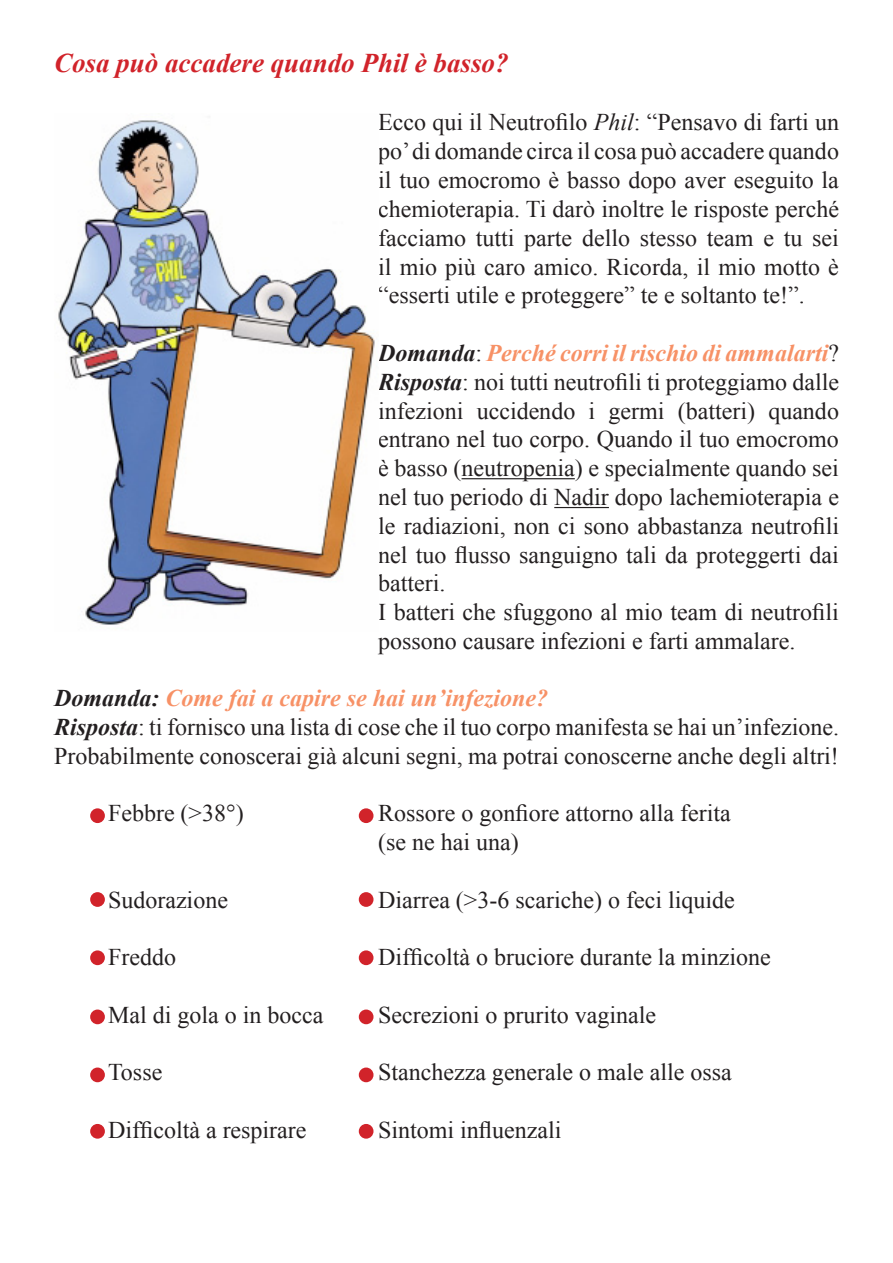
<style>
.page{position:relative;width:893px;height:1263px;background:#fff}
.page>*{position:absolute;margin:0;border:0;box-sizing:border-box;transform-origin:0 0}
.t1{font:italic 700 27px "Times New Roman";color:#d1232a}
.t2{font:24px/28.8px "Times New Roman";color:#231f20}
.t3{font:italic 700 24px "Times New Roman";color:#f79166}
.s1{font-style:italic}
.s2{color:#231f20}
.s3{font-weight:400;font-style:normal;color:#231f20}
.s4{font-weight:700;font-style:italic}
</style>
<div class="page">
<hr style="left:461px;top:478px;width:114px;height:1px;background:#231f20">
<hr style="left:554px;top:507px;width:55px;height:1px;background:#231f20">
<img style="left:58px;top:120px;width:317px;height:505px">
<div style="left:90px;top:808px;width:15px;height:15px;background:#d1232a;border-radius:50%"></div>
<div style="left:359px;top:808px;width:14px;height:15px;background:#d1232a;border-radius:50%"></div>
<div style="left:90px;top:892px;width:15px;height:15px;background:#d1232a;border-radius:50%"></div>
<div style="left:359px;top:892px;width:14px;height:15px;background:#d1232a;border-radius:50%"></div>
<div style="left:90px;top:950px;width:15px;height:15px;background:#d1232a;border-radius:50%"></div>
<div style="left:359px;top:950px;width:14px;height:15px;background:#d1232a;border-radius:50%"></div>
<div style="left:90px;top:1009px;width:15px;height:15px;background:#d1232a;border-radius:50%"></div>
<div style="left:359px;top:1009px;width:14px;height:15px;background:#d1232a;border-radius:50%"></div>
<div style="left:90px;top:1067px;width:15px;height:15px;background:#d1232a;border-radius:50%"></div>
<div style="left:359px;top:1067px;width:14px;height:15px;background:#d1232a;border-radius:50%"></div>
<div style="left:90px;top:1124px;width:15px;height:15px;background:#d1232a;border-radius:50%"></div>
<div style="left:359px;top:1124px;width:14px;height:15px;background:#d1232a;border-radius:50%"></div>
<p class="t1" style="left:54px;top:44px;width:456px">Cosa può accadere quando Phil è basso?</p>
<p class="t2" style="left:378px;top:108px;width:462px;text-align:justify">Ecco qui il Neutrofilo <span class="s1">Phil</span>: “Pensavo di farti un po’ di domande circa il cosa può accadere quando il tuo emocromo è basso dopo aver eseguito la chemioterapia. Ti darò inoltre le risposte perché facciamo tutti parte dello stesso team e tu sei il mio più caro amico. Ricorda, il mio motto è “esserti utile e proteggere” te e soltanto te!”.</p>
<p class="t3" style="left:378px;top:336px;width:462px"><span class="s2">Domanda</span><span class="s3">:</span> Perché corri il rischio di ammalarti<span class="s3">?</span></p>
<p class="t2" style="left:378px;top:367px;width:462px;text-align:justify"><span class="s4">Risposta</span>: noi tutti neutrofili ti proteggiamo dalle infezioni uccidendo i germi (batteri) quando entrano nel tuo corpo. Quando il tuo emocromo è basso (neutropenia) e specialmente quando sei nel tuo periodo di Nadir dopo lachemioterapia e le radiazioni, non ci sono abbastanza neutrofili nel tuo flusso sanguigno tali da proteggerti dai batteri.</p>
<p class="t2" style="left:378px;top:597px;width:462px">I batteri che sfuggono al mio team di neutrofili possono causare infezioni e farti ammalare.</p>
<p class="t3" style="left:54px;top:681px;width:496px"><span class="s2">Domanda:</span> Come fai a capire se hai un’infezione?</p>
<p class="t2" style="left:54px;top:712px;width:786px"><span class="s4">Risposta</span>: ti fornisco una lista di cose che il tuo corpo manifesta se hai un’infezione.</p>
<p class="t2" style="left:54px;top:741px;width:786px">Probabilmente conoscerai già alcuni segni, ma potrai conoscerne anche degli altri!</p>
<p class="t2" style="left:108px;top:798px;width:137px">Febbre (&gt;38°)</p>
<p class="t2" style="left:378px;top:798px;width:354px">Rossore o gonfiore attorno alla ferita (se ne hai una)</p>
<p class="t2" style="left:108px;top:885px;width:121px">Sudorazione</p>
<p class="t2" style="left:378px;top:885px;width:358px">Diarrea (&gt;3-6 scariche) o feci liquide</p>
<p class="t2" style="left:108px;top:942px;width:69px">Freddo</p>
<p class="t2" style="left:378px;top:942px;width:394px">Difficoltà o bruciore durante la minzione</p>
<p class="t2" style="left:108px;top:1000px;width:217px">Mal di gola o in bocca</p>
<p class="t2" style="left:378px;top:1000px;width:279px">Secrezioni o prurito vaginale</p>
<p class="t2" style="left:108px;top:1057px;width:56px">Tosse</p>
<p class="t2" style="left:378px;top:1057px;width:355px">Stanchezza generale o male alle ossa</p>
<p class="t2" style="left:108px;top:1115px;width:200px">Difficoltà a respirare</p>
<p class="t2" style="left:378px;top:1115px;width:185px">Sintomi influenzali</p>
</div>
